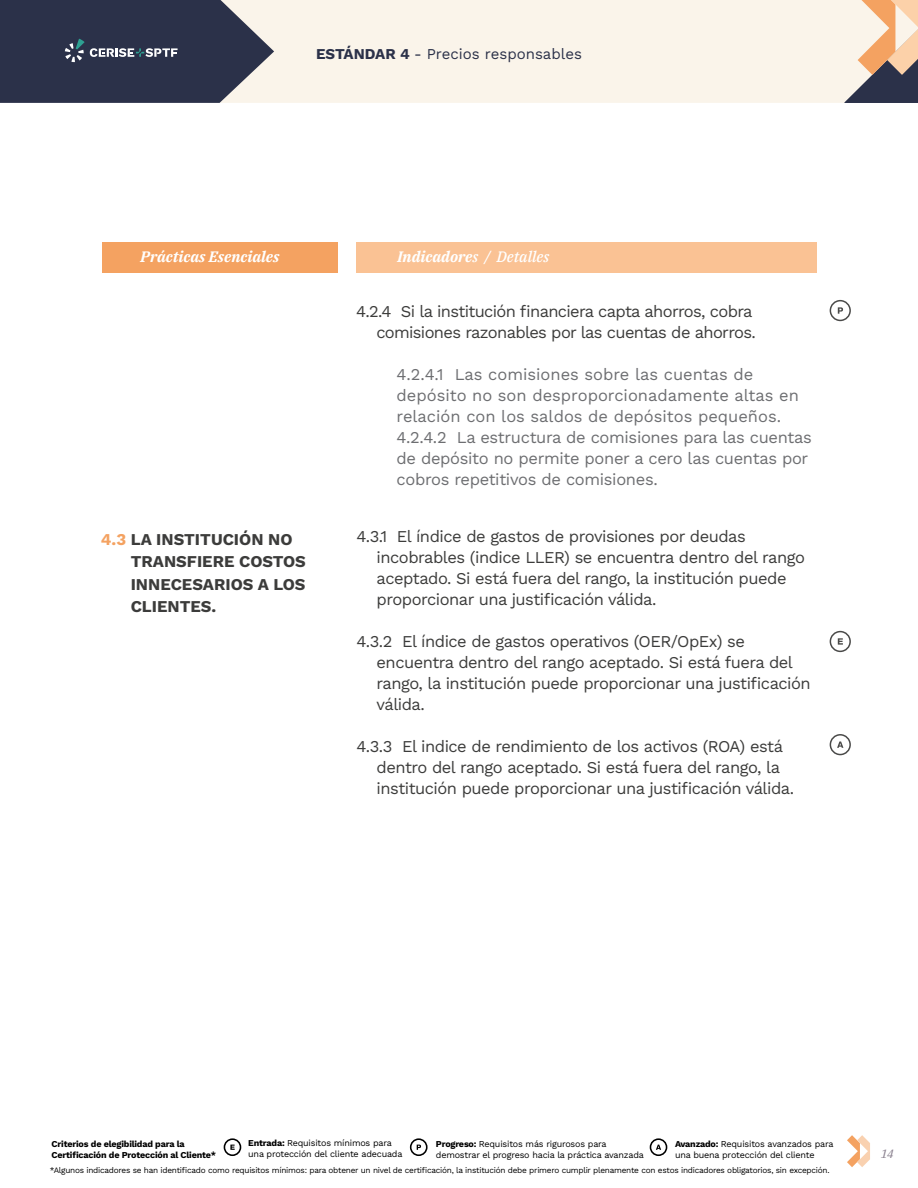
<style>
.page{position:relative;width:918px;height:1188px;background:#fff}
.page>*{position:absolute;margin:0;border:0;box-sizing:border-box;transform-origin:0 0}
.t1{font:16.5px/21px "Work Sans";letter-spacing:-.03em;color:#3c3c3b}
.t2{font:16.5px/21px "Work Sans";letter-spacing:-.015em;color:#6d6e71}
.t3{font:700 16.5px/22.5px "Work Sans";color:#3c3c3b}
.t4{font:italic 700 15px "IBM Plex Serif";color:#fff}
.t5{font:15px "Work Sans";color:#2b3149}
.t6{font:italic 12px "IBM Plex Serif Text";color:#8d8492}
.t7{font:9px/10.8px "Work Sans";letter-spacing:-.02em;color:#000}
.t8{font:700 9px/10.8px "Work Sans";letter-spacing:-.02em;color:#000}
.t9{font:8.25px "Work Sans";letter-spacing:-.03em;color:#000}
.s1{font-weight:700}
.s2{font-weight:500}
.s3{color:#f4a261}
</style>
<div class="page">
<div style="left:274px;top:0;width:553px;height:103px;background:#faf4ea"></div>
<svg style="left:827px;top:0;width:91px;height:103px"></svg>
<svg style="left:0;top:0;width:274px;height:103px"></svg>
<svg style="left:847px;top:1135px;width:23px;height:32px"></svg>
<div style="left:224px;top:1138px;width:17px;height:18px;border:2px solid #000;border-radius:50%"></div>
<svg style="left:230px;top:1145px;width:5px;height:5px"></svg>
<svg style="left:411px;top:1139px;width:16px;height:16px"></svg>
<div style="left:410px;top:1138px;width:18px;height:18px;border:2px solid #000;border-radius:50%"></div>
<svg style="left:417px;top:1145px;width:4px;height:5px"></svg>
<div style="left:650px;top:1138px;width:17px;height:18px;border:2px solid #000;border-radius:50%"></div>
<svg style="left:656px;top:1145px;width:5px;height:5px"></svg>
<div style="left:830px;top:631px;width:21px;height:21px;border:2px solid #4a4a49;border-radius:50%"></div>
<svg style="left:838px;top:638px;width:5px;height:7px"></svg>
<div style="left:830px;top:734px;width:21px;height:21px;border:2px solid #4a4a49;border-radius:50%"></div>
<svg style="left:837px;top:741px;width:6px;height:7px"></svg>
<div style="left:830px;top:300px;width:21px;height:21px;border:2px solid #4a4a49;border-radius:50%"></div>
<svg style="left:838px;top:307px;width:5px;height:7px"></svg>
<div style="left:356px;top:242px;width:461px;height:30px;background:#fac294"></div>
<div style="left:102px;top:242px;width:235px;height:30px;background:#f4a261"></div>
<p class="t5" style="left:316px;top:42px;width:267px"><span class="s1">ESTÁNDAR 4</span> - Precios responsables</p>
<p class="t4" style="left:141px;top:244px;width:140px">Prácticas Esenciales</p>
<p class="t4" style="left:397px;top:244px;width:154px">Indicadore<span class="s2">s / Detalles</span></p>
<p class="t1" style="left:356px;top:301px;width:401px;text-align:right">4.2.4 Si la institución financiera capta ahorros, cobra comisiones razonables por las cuentas de ahorros.</p>
<p class="t2" style="left:397px;top:364px;width:417px">4.2.4.1 Las comisiones sobre las cuentas de depósito no son desproporcionadamente altas en relación con los saldos de depósitos pequeños.<br>4.2.4.2 La estructura de comisiones para las cuentas de depósito no permite poner a cero las cuentas por cobros repetitivos de comisiones.</p>
<p class="t3" style="left:131px;top:527px;width:177px;text-indent:-30px"><span class="s3">4.3</span> LA INSTITUCIÓN NO<br>TRANSFIERE COSTOS<br>INNECESARIOS A LOS<br>CLIENTES.</p>
<p class="t1" style="left:377px;top:525px;width:430px;text-indent:-20px">4.3.1 El índice de gastos de provisiones por deudas incobrables (indice LLER) se encuentra dentro del rango aceptado. Si está fuera del rango, la institución puede proporcionar una justificación válida.</p>
<p class="t1" style="left:377px;top:630px;width:436px;text-indent:-20px">4.3.2 El índice de gastos operativos (OER/OpEx) se encuentra dentro del rango aceptado. Si está fuera del rango, la institución puede proporcionar una justificación válida.</p>
<p class="t1" style="left:377px;top:735px;width:419px;text-indent:-20px">4.3.3 El indice de rendimiento de los activos (ROA) está dentro del rango aceptado. Si está fuera del rango, la institución puede proporcionar una justificación válida.</p>
<p class="t8" style="left:52px;top:1138px;width:166px">Criterios de elegibilidad para la<br>Certificación de Protección al Cliente*</p>
<p class="t7" style="left:248px;top:1137px;width:156px"><span class="s1">Entrada:</span> Requisitos mínimos para una protección del cliente adecuada</p>
<p class="t7" style="left:436px;top:1138px;width:210px"><span class="s1">Progreso:</span> Requisitos más rigurosos para demostrar el progreso hacia la práctica avanzada</p>
<p class="t9" style="left:50px;top:1164px;width:781px">*Algunos indicadores se han identificado como requisitos mínimos: para obtener un nivel de certificación, la institución debe primero cumplir plenamente con estos indicadores obligatorios, sin excepción.</p>
<p class="t7" style="left:675px;top:1138px;width:160px"><span class="s1">Avanzado:</span> Requisitos avanzados para una buena protección del cliente</p>
<p class="t6" style="left:881px;top:1145px;width:15px">14</p>
</div>
